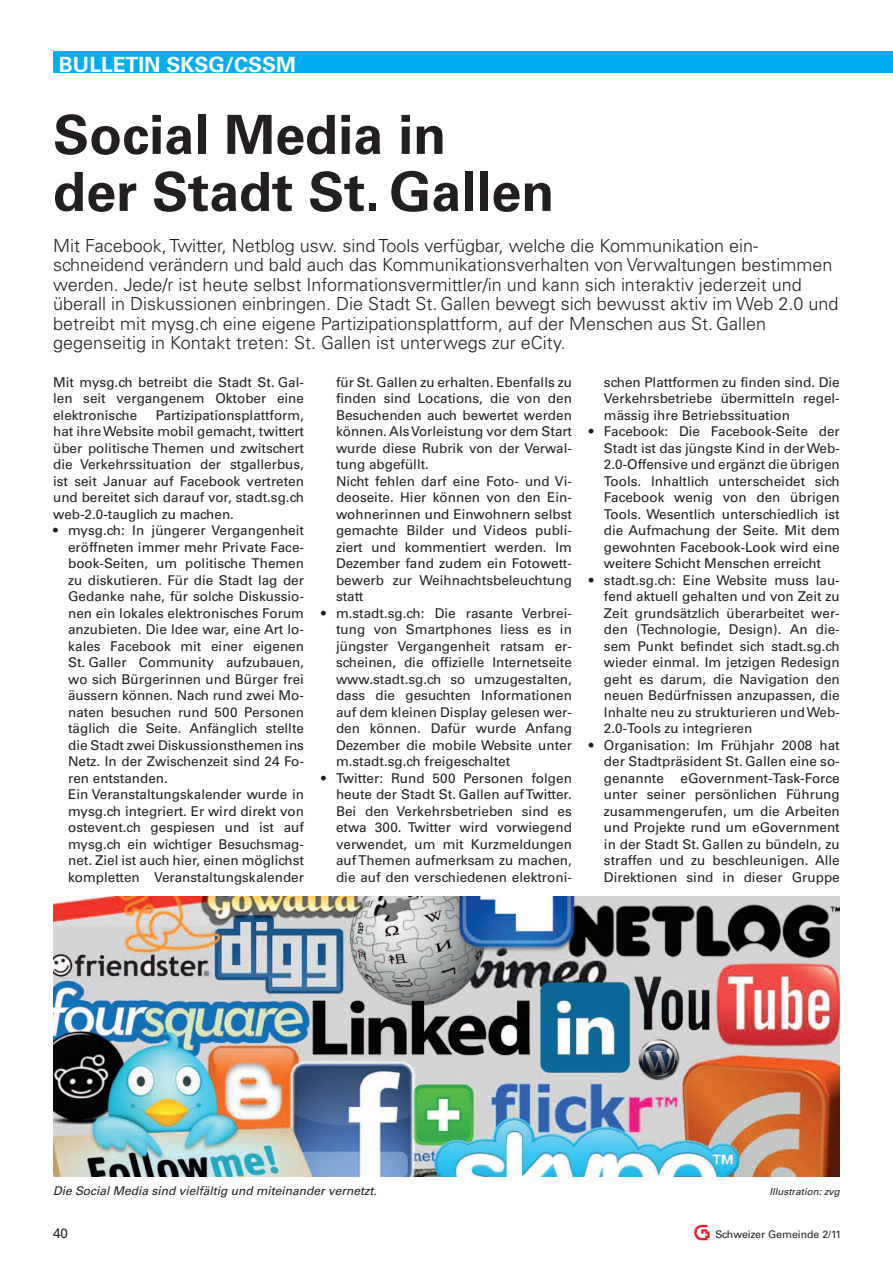
<style>
.page{position:relative;width:893px;height:1263px;background:#fff}
.page>*{position:absolute;margin:0;border:0;box-sizing:border-box;transform-origin:0 0}
.t1{font:700 54px/57px "Univers LT Std";color:#231f20}
.t2{font:700 21px "Univers LT Std";color:#fff}
.t3{font:300 18px/19.5px "Univers LT Std";color:#231f20}
.t4{font:13.5px/16.5px "Univers LT Std";color:#231f20;text-align:justify}
.t5{font:italic 12px "Univers LT Std";color:#231f20}
.t6{font:10.5px "Univers LT Std";color:#231f20}
.t7{font:italic 9.75px "Univers LT Std";color:#231f20}
</style>
<div class="page">
<img style="left:694px;top:1224px;width:16px;height:17px">
<div style="left:53px;top:51px;width:840px;height:21px;background:#00aeef"></div>
<img style="left:53px;top:897px;width:787px;height:280px">
<h2 class="t2" style="left:59px;top:57px;width:238px">BULLETIN SKSG/CSSM</h2>
<h1 class="t1" style="left:53px;top:111px;width:503px">Social Media in<br>der Stadt St. Gallen</h1>
<p class="t3" style="left:53px;top:237px;width:787px">Mit Facebook, Twitter, Netblog usw. sind Tools verfügbar, welche die Kommunikation ein&shy;schneidend verändern und bald auch das Kommunikationsverhalten von Verwaltungen bestimmen werden. Jede/r ist heute selbst Informationsvermittler/in und kann sich interaktiv jederzeit und überall in Diskussionen einbringen. Die Stadt St. Gallen bewegt sich bewusst aktiv im Web 2.0 und betreibt mit mysg.ch eine eigene Partizipationsplattform, auf der Menschen aus St. Gallen gegenseitig in Kontakt treten: St. Gallen ist unterwegs zur eCity.</p>
<p class="t4" style="left:53px;top:375px;width:252px">Mit mysg.ch betreibt die Stadt St. Gal&shy;len seit vergangenem Oktober eine elektronische</p>
<p class="t4" style="left:336px;top:375px;width:237px;text-align:left">für St. Gallen zu erhalten. Ebenfalls zu finden sind Locations, die von den<br>Besuchenden auch bewertet werden können. AlsVorleistung vor dem Start wurde diese Rubrik von der Verwal&shy;tung abgefüllt.<br>Nicht fehlen darf eine Foto- und Vi&shy;deoseite. Hier können von den Ein&shy;wohnerinnen und Einwohnern selbst gemachte Bilder und Videos publi&shy;ziert und kommentiert werden. Im<br>Dezember fand zudem ein Fotowett&shy;bewerb zur Weihnachtsbeleuchtung statt</p>
<p class="t4" style="left:336px;top:606px;width:237px;text-indent:-15px">• m.stadt.sg.ch: Die rasante Verbrei&shy;tung von Smartphones liess es in jüngster Vergangenheit ratsam er&shy;scheinen, die offizielle Internetseite www.stadt.sg.ch so umzugestalten, dass die gesuchten Informationen auf dem kleinen Display gelesen wer&shy;den können. Dafür wurde Anfang Dezember die mobile Website unter m.stadt.sg.ch freigeschaltet</p>
<p class="t4" style="left:336px;top:771px;width:237px;text-indent:-15px">• Twitter: Rund 500 Personen folgen heute der Stadt St. Gallen aufTwitter.<br>Bei den Verkehrsbetrieben sind es etwa 300. Twitter wird vorwiegend verwendet, um mit Kurzmeldungen aufThemen aufmerksam zu machen, die auf den verschiedenen elektroni-</p>
<p class="t4" style="left:604px;top:375px;width:237px">schen Plattformen zu finden sind. Die Verkehrsbetriebe übermitteln regel&shy;mässig ihre Betriebssituation</p>
<p class="t4" style="left:604px;top:424px;width:237px;text-indent:-15px">• Facebook: Die Facebook-Seite der Stadt ist das jüngste Kind in derWeb-2.0-Offensive und ergänzt die übrigen Tools. Inhaltlich unterscheidet sich Facebook wenig von den übrigen Tools. Wesentlich unterschiedlich ist die Aufmachung der Seite. Mit dem gewohnten Facebook-Look wird eine weitere Schicht Menschen erreicht</p>
<p class="t4" style="left:604px;top:573px;width:237px;text-indent:-15px">• stadt.sg.ch: Eine Website muss lau&shy;fend aktuell gehalten und von Zeit zu Zeit grundsätzlich überarbeitet wer&shy;den (Technologie, Design). An die&shy;sem Punkt befindet sich stadt.sg.ch wieder einmal. Im jetzigen Redesign geht es darum, die Navigation den neuen Bedürfnissen anzupassen, die Inhalte neu zu strukturieren undWeb-2.0-Tools zu integrieren</p>
<p class="t4" style="left:604px;top:738px;width:237px;text-indent:-15px">• Organisation: Im Frühjahr 2008 hat der Stadtpräsident St. Gallen eine so&shy;genannte eGovernment-Task-Force unter seiner persönlichen Führung zusammengerufen, um die Arbeiten und Projekte rund um eGovernment in der Stadt St. Gallen zu bündeln, zu straffen und zu beschleunigen. Alle Direktionen sind in dieser Gruppe</p>
<p class="t4" style="left:53px;top:408px;width:252px;text-indent:103px">Partizipationsplattform, hat ihreWebsite mobil gemacht, twittert über politische Themen und zwitschert die Verkehrssituation der stgallerbus, ist seit Januar auf Facebook vertreten und bereitet sich darauf vor, stadt.sg.ch web-2.0-tauglich zu machen.</p>
<p class="t4" style="left:68px;top:523px;width:237px;text-align:left;text-indent:-15px">• mysg.ch: In jüngerer Vergangenheit eröffneten immer mehr Private Face&shy;book-Seiten, um politische Themen zu diskutieren. Für die Stadt lag der Gedanke nahe, für solche Diskussio&shy;nen ein lokales elektronisches Forum anzubieten. Die Idee war, eine Art lo&shy;kales Facebook mit einer eigenen St. Galler Community aufzubauen, wo sich Bürgerinnen und Bürger frei äussern können. Nach rund zwei Mo&shy;naten besuchen rund 500 Personen täglich die Seite. Anfänglich stellte die Stadt zwei Diskussionsthemen ins Netz. In der Zwischenzeit sind 24 Fo&shy;ren entstanden.<br>Ein Veranstaltungskalender wurde in mysg.ch integriert. Er wird direkt von ostevent.ch gespiesen und ist auf mysg.ch ein wichtiger Besuchsmag&shy;net. Ziel ist auch hier, einen möglichst kompletten Veranstaltungskalender</p>
<p class="t5" style="left:53px;top:1186px;width:325px">Die Social Media sind vielfältig und miteinander vernetzt.</p>
<p class="t7" style="left:769px;top:1188px;width:72px">Illustration: zvg</p>
<p class="t4" style="left:53px;top:1226px;width:17px">40</p>
<p class="t6" style="left:715px;top:1230px;width:127px">Schweizer Gemeinde 2/11</p>
</div>
